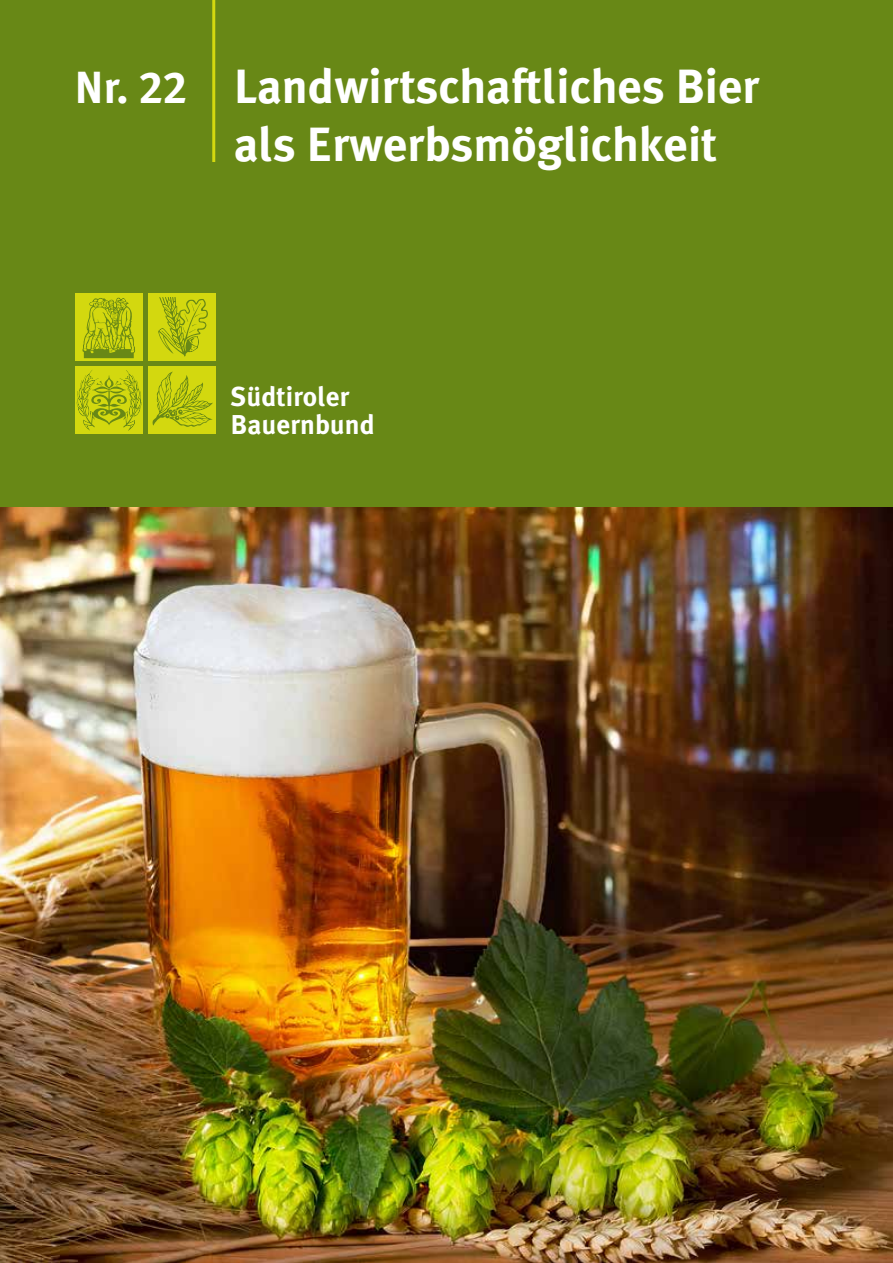
<style>
.page{position:relative;width:893px;height:1263px;background:#fff}
.page>*{position:absolute;margin:0;border:0;box-sizing:border-box;transform-origin:0 0}
.t1{font:700 48px/57.6px "Meta Plus";color:#fff}
.t2{font:700 45px "Meta Plus";color:#fff}
.t3{font:700 27.3px/27.5px "Meta Plus";letter-spacing:.005em;color:#fff}
.s1{font-family:"Meta Plus Bold Caps";font-weight:400}
</style>
<div class="page">
<img style="left:0;top:506px;width:893px;height:757px">
<div style="left:0;top:0;width:893px;height:506px;background:#688816"></div>
<hr style="left:212px;top:0;width:3px;height:162px;background:#d3d80f">
<div style="left:75px;top:293px;width:68px;height:68px;background:#d3d80f"></div>
<div style="left:148px;top:293px;width:68px;height:68px;background:#d3d80f"></div>
<svg style="left:158px;top:297px;width:50px;height:60px"></svg>
<div style="left:75px;top:366px;width:68px;height:68px;background:#d3d80f"></div>
<svg style="left:76px;top:370px;width:66px;height:61px"></svg>
<div style="left:148px;top:366px;width:68px;height:68px;background:#d3d80f"></div>
<svg style="left:152px;top:372px;width:61px;height:55px"></svg>
<svg style="left:82px;top:298px;width:53px;height:60px"></svg>
<p class="t2" style="left:74px;top:62px;width:114px">Nr. <span class="s1">22</span></p>
<p class="t1" style="left:234px;top:58px;width:527px">Landwirtschaftliches Bier als Erwerbsmöglichkeit</p>
<p class="t3" style="left:231px;top:383px;width:146px">Südtiroler<br>Bauernbund</p>
</div>
